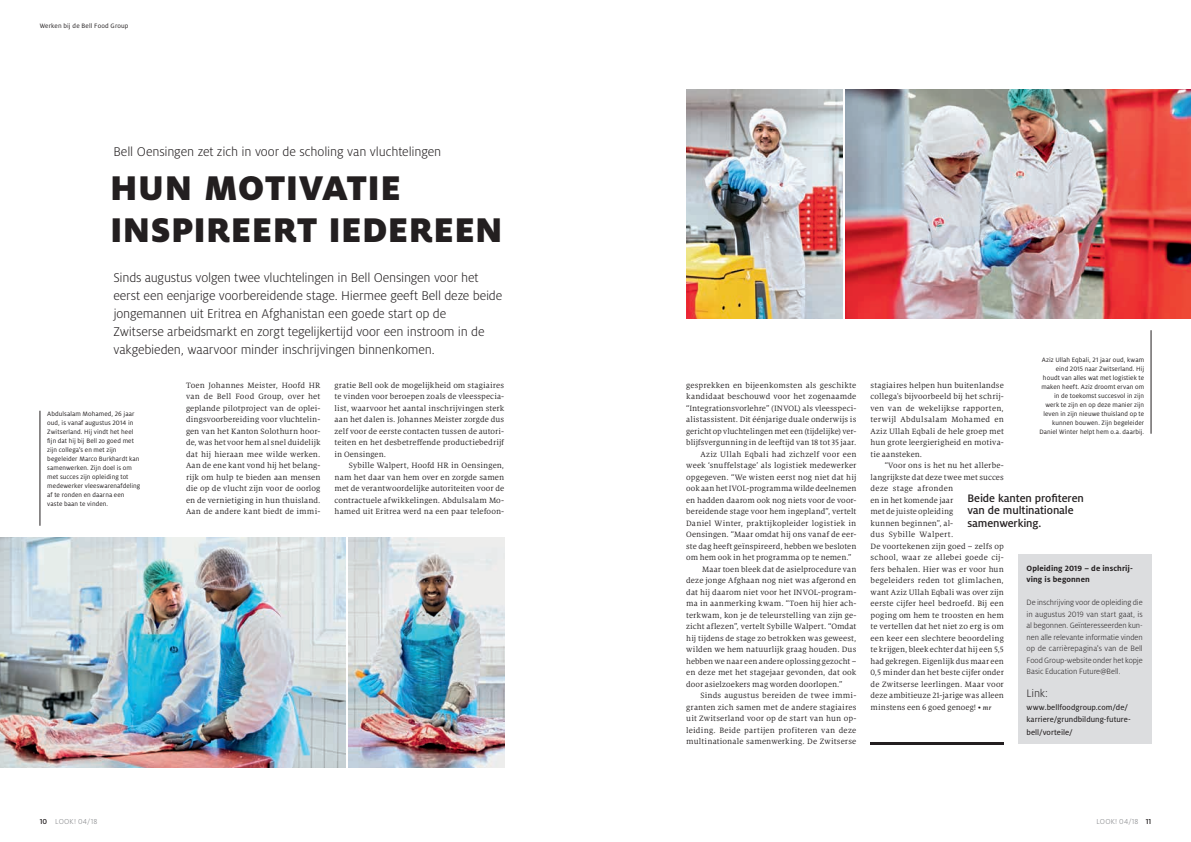
<style>
.page{position:relative;width:1191px;height:842px;background:#fff}
.page>*{position:absolute;margin:0;border:0;box-sizing:border-box;transform-origin:0 0}
.t1{font:900 38px/42px "Milo Pro";letter-spacing:.015em;color:#231f20}
.t2{font:300 14px/18px "Milo Pro";letter-spacing:-.015em;color:#231f20}
.t3{font:500 12px/12.5px "Milo Pro";letter-spacing:-.01em;color:#231f20}
.t4{font:300 12px "Milo Pro";color:#231f20}
.t5{font:8.5px/11.5px "Milo Serif Pro";letter-spacing:.015em;color:#231f20;text-align:justify}
.t6{font:300 8.5px/11.5px "Milo Pro";letter-spacing:-.01em;color:#231f20;text-align:justify}
.t7{font:8.5px/12.5px "Milo Pro Text";letter-spacing:.005em;color:#231f20}
.t8{font:8.5px "Milo Serif Pro";letter-spacing:-.005em;color:#231f20}
.t9{font:700 8.5px/11.5px "Milo Pro";letter-spacing:.01em;color:#231f20}
.t10{font:300 8px "Milo Pro";letter-spacing:.025em;color:#808285}
.t11{font:7px/9px "Milo Pro";letter-spacing:.01em;color:#231f20}
.s1{font-weight:500;color:#231f20}
.s2{font-weight:500;font-style:italic;font-size:7px}
</style>
<div class="page">
<img style="left:0;top:537px;width:346px;height:230px">
<img style="left:348px;top:537px;width:156px;height:230px">
<hr style="left:40px;top:411px;width:1px;height:115px;background:#231f20">
<img style="left:845px;top:89px;width:346px;height:230px">
<img style="left:686px;top:89px;width:156px;height:230px">
<div style="left:1018px;top:554px;width:133px;height:190px;background:#dcdddf"></div>
<hr style="left:870px;top:742px;width:133px;height:2px;background:#231f20">
<hr style="left:1150px;top:330px;width:1px;height:104px;background:#231f20">
<p class="t11" style="left:40px;top:22px;width:90px">Werken bij de Bell Food Group</p>
<h2 class="t2" style="left:113px;top:143px;width:329px">Bell Oensingen zet zich in voor de scholing van vluchtelingen</h2>
<h1 class="t1" style="left:110px;top:167px;width:394px">HUN MOTIVATIE<br>INSPIREERT IEDEREEN</h1>
<p class="t2" style="left:113px;top:269px;width:390px">Sinds augustus volgen twee vluchtelingen in Bell Oensingen voor het eerst een eenjarige voorbereidende stage. Hiermee geeft Bell deze beide jongemannen uit Eritrea en Afghanistan een goede start op de<br>Zwitserse arbeidsmarkt en zorgt tegelijkertijd voor een instroom in de vakgebieden, waarvoor minder inschrijvingen binnenkomen.</p>
<p class="t5" style="left:186px;top:379px;width:136px">Toen Johannes Meister, Hoofd HR van de Bell Food Group, over het geplande pilotproject van de oplei&shy;dingsvoorbereiding voor vluchtelin&shy;gen van het Kanton Solothurn hoor&shy;de, was het voor hem al snel duidelijk dat hij hieraan mee wilde werken.<br>Aan de ene kant vond hij het belang&shy;rijk om hulp te bieden aan mensen die op de vlucht zijn voor de oorlog en de vernietiging in hun thuisland.<br>Aan de andere kant biedt de immi-</p>
<p class="t5" style="left:334px;top:379px;width:171px">gratie Bell ook de mogelijkheid om stagiaires te vinden voor beroepen zoals de vleesspecia&shy;list, waarvoor het aantal inschrijvingen sterk aan het dalen is. Johannes Meister zorgde dus zelf voor de eerste contacten tussen de autori&shy;teiten en het desbetreffende productiebedrijf in Oensingen.</p>
<p class="t11" style="left:47px;top:410px;width:94px">Abdulsalam Mohamed, 26 jaar oud, is vanaf augustus 2014 in<br>Zwitserland. Hij vindt het heel fijn dat hij bij Bell zo goed met zijn collega's en met zijn begeleider Marco Burkhardt kan samenwerken. Zijn doel is om met succes zijn opleiding tot medewerker vleeswarenafdeling af te ronden en daarna een vaste baan te vinden.</p>
<p class="t5" style="left:334px;top:460px;width:171px;text-indent:14px">Sybille Walpert, Hoofd HR in Oensingen, nam het daar van hem over en zorgde samen met de verantwoordelijke autoriteiten voor de contractuele afwikkelingen. Abdulsalam Mo&shy;hamed uit Eritrea werd na een paar telefoon-</p>
<p class="t10" style="left:40px;top:817px;width:59px"><span class="s1">10</span> LOOK! 04/18</p>
<p class="t5" style="left:686px;top:379px;width:172px">gesprekken en bijeenkomsten als geschikte</p>
<p class="t5" style="left:686px;top:391px;width:172px">kandidaat beschouwd voor het zogenaamde</p>
<p class="t5" style="left:686px;top:402px;width:172px">“Integrationsvorlehre” (INVOL) als vleesspeci-</p>
<p class="t5" style="left:686px;top:414px;width:172px">alistassistent. Dit éénjarige duale onderwijs is</p>
<p class="t8" style="left:686px;top:426px;width:172px">gericht op vluchtelingen met een (tijdelijke) ver-</p>
<p class="t5" style="left:686px;top:437px;width:172px">blijfsvergunning in de leeftijd van 18 tot 35 jaar.</p>
<p class="t5" style="left:700px;top:448px;width:157px">Aziz Ullah Eqbali had zichzelf voor een</p>
<p class="t5" style="left:686px;top:460px;width:172px">week ‘snuffelstage’ als logistiek medewerker</p>
<p class="t5" style="left:686px;top:471px;width:172px">opgegeven. “We wisten eerst nog niet dat hij</p>
<p class="t5" style="left:686px;top:483px;width:172px">ook aan het IVOL-programma wilde deelnemen</p>
<p class="t5" style="left:686px;top:494px;width:172px">en hadden daarom ook nog niets voor de voor-</p>
<p class="t5" style="left:686px;top:506px;width:172px">bereidende stage voor hem ingepland”, vertelt</p>
<p class="t5" style="left:686px;top:517px;width:172px">Daniel Winter, praktijkopleider logistiek in</p>
<p class="t5" style="left:686px;top:529px;width:172px">Oensingen. “Maar omdat hij ons vanaf de eer-</p>
<p class="t5" style="left:686px;top:540px;width:172px">ste dag heeft geïnspireerd, hebben we besloten</p>
<p class="t5" style="left:686px;top:552px;width:167px">om hem ook in het programma op te nemen.”</p>
<p class="t5" style="left:702px;top:563px;width:156px">Maar toen bleek dat de asielprocedure van</p>
<p class="t5" style="left:686px;top:575px;width:172px">deze jonge Afghaan nog niet was afgerond en</p>
<p class="t5" style="left:686px;top:586px;width:172px">dat hij daarom niet voor het INVOL-program-</p>
<p class="t5" style="left:686px;top:598px;width:172px">ma in aanmerking kwam. “Toen hij hier ach-</p>
<p class="t5" style="left:686px;top:609px;width:172px">terkwam, kon je de teleurstelling van zijn ge-</p>
<p class="t5" style="left:686px;top:621px;width:172px">zicht aflezen”, vertelt Sybille Walpert. “Omdat</p>
<p class="t5" style="left:686px;top:632px;width:172px">hij tijdens de stage zo betrokken was geweest,</p>
<p class="t5" style="left:686px;top:644px;width:172px">wilden we hem natuurlijk graag houden. Dus</p>
<p class="t5" style="left:686px;top:655px;width:172px">hebben we naar een andere oplossing gezocht –</p>
<p class="t5" style="left:686px;top:667px;width:172px">en deze met het stagejaar gevonden, dat ook</p>
<p class="t5" style="left:686px;top:678px;width:158px">door asielzoekers mag worden doorlopen.”</p>
<p class="t5" style="left:700px;top:690px;width:157px">Sinds augustus bereiden de twee immi-</p>
<p class="t5" style="left:686px;top:701px;width:172px">granten zich samen met de andere stagiaires</p>
<p class="t5" style="left:686px;top:713px;width:172px">uit Zwitserland voor op de start van hun op-</p>
<p class="t5" style="left:686px;top:724px;width:172px">leiding. Beide partijen profiteren van deze</p>
<p class="t5" style="left:686px;top:736px;width:172px">multinationale samenwerking. De Zwitserse</p>
<p class="t11" style="left:1039px;top:355px;width:106px;text-align:right">Aziz Ullah Eqbali, 21 jaar oud, kwam eind 2015 naar Zwitserland. Hij houdt van alles wat met logistiek te maken heeft. Aziz droomt ervan om in de toekomst succesvol in zijn werk te zijn en op deze manier zijn leven in zijn nieuwe thuisland op te kunnen bouwen. Zijn begeleider Daniel Winter helpt hem o.a. daarbij.</p>
<p class="t5" style="left:870px;top:379px;width:135px">stagiaires helpen hun buitenlandse collega's bijvoorbeeld bij het schrij&shy;ven van de wekelijkse rapporten, terwijl Abdulsalam Mohamed en Aziz Ullah Eqbali de hele groep met hun grote leergierigheid en motiva&shy;tie aansteken.</p>
<p class="t5" style="left:870px;top:460px;width:135px;text-align:left;text-indent:14px">“Voor ons is het nu het allerbe&shy;langrijkste dat deze twee met succes deze stage afronden<br>en in het komende jaar<br>met de juiste opleiding<br>kunnen beginnen”, al-<br>dus Sybille Walpert.<br>De voortekenen zijn goed – zelfs op school, waar ze allebei goede cij&shy;fers behalen. Hier was er voor hun begeleiders reden tot glimlachen, want Aziz Ullah Eqbali was over zijn eerste cijfer heel bedroefd. Bij een poging om hem te troosten en hem te vertellen dat het niet zo erg is om een keer een slechtere beoordeling te krijgen, bleek echter dat hij een 5,5 had gekregen. Eigenlijk dus maar een<br>0,5 minder dan het beste cijfer onder de Zwitserse leerlingen. Maar voor deze ambitieuze 21-jarige was alleen minstens een 6 goed genoeg! • <span class="s2">mr</span></p>
<h3 class="t3" style="left:967px;top:492px;width:118px">Beide kanten profiteren van de multinationale samenwerking.</h3>
<p class="t9" style="left:1026px;top:562px;width:108px">Opleiding 2019 – de inschrij&shy;ving is begonnen</p>
<p class="t6" style="left:1026px;top:597px;width:118px">De inschrijving voor de opleiding die in augustus 2019 van start gaat, is al begonnen. Geïnteresseerden kun&shy;nen alle relevante informatie vinden op de carrièrepagina's van de Bell Food Group-website onder het kopje Basic Education Future@Bell.</p>
<h3 class="t4" style="left:1026px;top:687px;width:23px">Link:</h3>
<p class="t7" style="left:1026px;top:701px;width:106px">www.bellfoodgroup.com/de/ karriere/grundbildung-future&shy;bell/vorteile/</p>
<p class="t10" style="left:1096px;top:817px;width:56px">LOOK! 04/18 <span class="s1">11</span></p>
</div>
